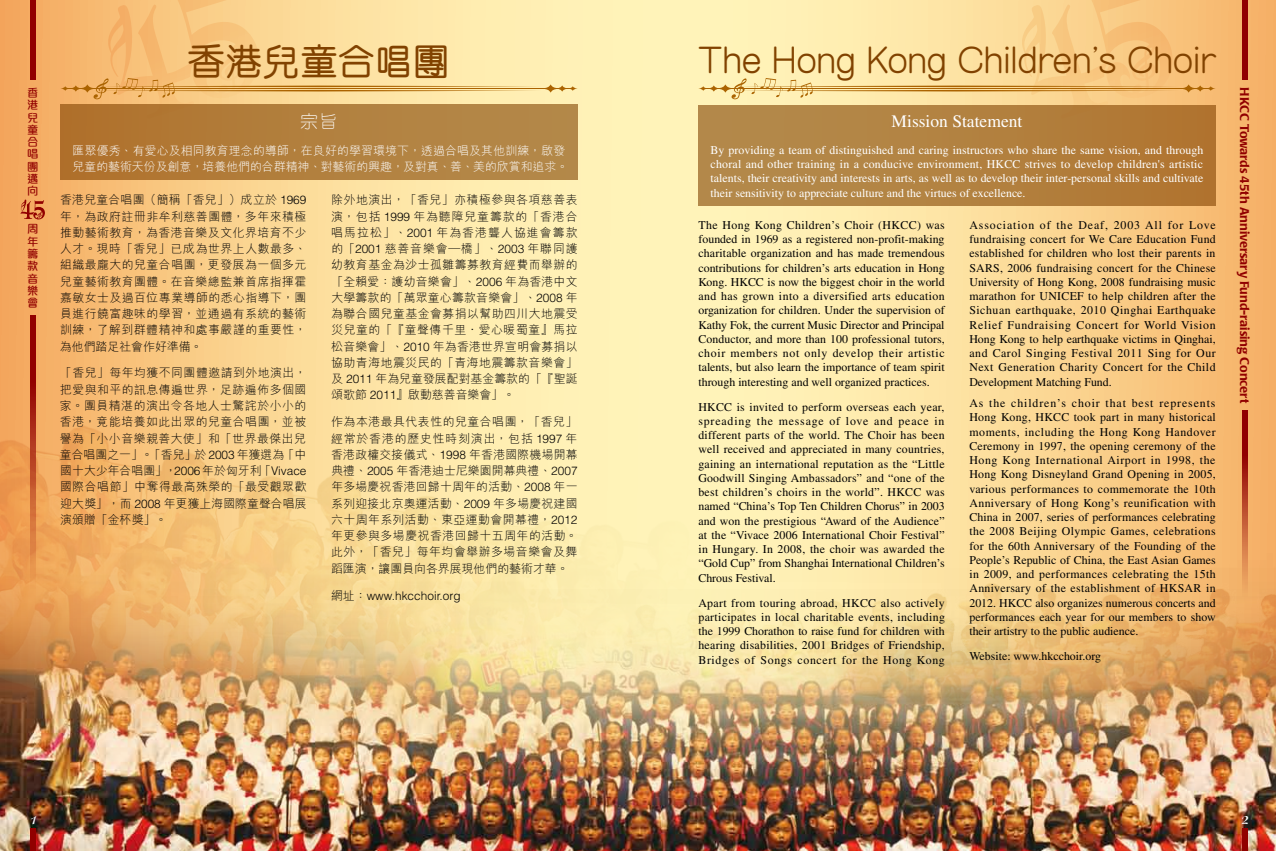
<style>
.page{position:relative;width:1276px;height:851px;background:#fff}
.page>*{position:absolute;margin:0;border:0;box-sizing:border-box;transform-origin:0 0}
.t1{font:500 37.5px "M Yuen HK";color:#814200}
.t2{font:500 33.75px "ARR Gothic 1";color:#814200}
.t3{font:17.5px "Times CE";color:#fff}
.t4{font:300 17.5px "M Yuen HK";color:#fff}
.t5{font:500 13.75px "Arkona";color:#fff}
.t6{font:500 12.5px "Poppl Laudatio";color:#910000}
.t7{font:11.88px/14.2px "Times CE";color:#000;text-align:justify}
.t8{font:300 11.88px/16.2px "M Hei HK";letter-spacing:.04em;color:#000;text-align:justify}
.t9{font:11.88px/14.2px "Times CE";color:#fff;text-align:justify}
.t10{font:300 11.88px/16.2px "M Hei HK";letter-spacing:.015em;color:#fff}
.t11{font:300 11.88px "Helvetica";color:#000}
.t12{font:500 11.25px/12.2px "M Elle HK";color:#910000;text-align:justify}
.s1{font-family:"Helvetica"}
.s2{font-family:"M Hei HK"}
</style>
<div class="page">
<svg style="left:0;top:0;width:1276px;height:401px;background:#fbd897"></svg>
<hr style="left:64px;top:88px;width:511px;height:1px;background:#ab6300">
<svg style="left:79px;top:84px;width:17px;height:9px"></svg>
<svg style="left:69px;top:85px;width:13px;height:7px"></svg>
<svg style="left:60px;top:86px;width:10px;height:5px"></svg>
<svg style="left:542px;top:84px;width:17px;height:9px"></svg>
<svg style="left:555px;top:85px;width:14px;height:7px"></svg>
<svg style="left:568px;top:86px;width:9px;height:5px"></svg>
<svg style="left:93px;top:0;width:448px;height:105px;background:#f8d491"></svg>
<hr style="left:702px;top:88px;width:510px;height:1px;background:#ab6300">
<svg style="left:717px;top:84px;width:17px;height:9px"></svg>
<svg style="left:707px;top:85px;width:13px;height:7px"></svg>
<svg style="left:698px;top:86px;width:10px;height:5px"></svg>
<svg style="left:1180px;top:84px;width:17px;height:9px"></svg>
<svg style="left:1193px;top:85px;width:13px;height:7px"></svg>
<svg style="left:1206px;top:86px;width:9px;height:5px"></svg>
<svg style="left:731px;top:0;width:448px;height:105px;background:#fadb99"></svg>
<div style="left:60px;top:105px;width:517px;height:75px;background:linear-gradient(to right,#b0722d,#b48b4c)"></div>
<div style="left:698px;top:105px;width:517px;height:101px;background:linear-gradient(to right,#b48c4e,#b07531)"></div>
<img style="left:0;top:401px;width:1276px;height:449px">
<div style="left:30px;top:0;width:5px;height:80px;background:#910000"></div>
<svg style="left:20px;top:200px;width:25px;height:19px"></svg>
<svg style="left:30px;top:315px;width:5px;height:301px;background:#bb4a27"></svg>
<div style="left:30px;top:828px;width:5px;height:22px;background:#910000"></div>
<div style="left:1242px;top:0;width:5px;height:80px;background:#910000"></div>
<svg style="left:1242px;top:409px;width:5px;height:207px"></svg>
<div style="left:1242px;top:828px;width:5px;height:22px;background:#910000"></div>
<p class="t12" style="left:27px;top:86px;width:12px">香港兒童合唱團邁向</p>
<p class="t12" style="left:27px;top:223px;width:12px">周年籌款音樂會</p>
<h1 class="t1" style="left:188px;top:43px;width:264px">香港兒童合唱團</h1>
<h3 class="t4" style="left:301px;top:109px;width:38px">宗旨</h3>
<p class="t10" style="left:73px;top:142px;width:497px">匯聚優秀、有愛心及相同教育理念的導師，在良好的學習環境下，透過合唱及其他訓練，啟發兒童的藝術天份及創意，培養他們的合群精神、對藝術的興趣，及對真、善、美的欣賞和追求。</p>
<p class="t8" style="left:60px;top:191px;width:248px">香港兒童合唱團（簡稱「香兒」）成立於 <span class="s1">1969</span>年，為政府註冊非牟利慈善團體，多年來積極推動藝術教育，為香港音樂及文化界培育不少人才。現時「香兒」已成為世界上人數最多、組織最龐大的兒童合唱團，更發展為一個多元兒童藝術教育團體。在音樂總監兼首席指揮霍嘉敏女士及過百位專業導師的悉心指導下，團員進行饒富趣味的學習，並通過有系統的藝術訓練，了解到群體精神和處事嚴謹的重要性，為他們踏足社會作好準備。</p>
<p class="t8" style="left:60px;top:365px;width:248px">「香兒」每年均獲不同團體邀請到外地演出，把愛與和平的訊息傳遍世界，足跡遍佈多個國家。團員精湛的演出令各地人士驚詫於小小的香港，竟能培養如此出眾的兒童合唱團，並被譽為「小小音樂親善大使」和「世界最傑出兒童合唱團之一」。「香兒」於 <span class="s1">2003</span> 年獲選為「中國十大少年合唱團」，<span class="s1">2006</span>年於匈牙利「<span class="s1">Vivace</span>國際合唱節」中奪得最高殊榮的「最受觀眾歡迎大獎」，而 <span class="s1">2008</span> 年更獲上海國際童聲合唱展演頒贈「金杯獎」。</p>
<p class="t8" style="left:331px;top:191px;width:248px">除外地演出，「香兒」亦積極參與各項慈善表演，包括 <span class="s1">1999</span> 年為聽障兒童籌款的「香港合唱馬拉松」、<span class="s1">2001</span> 年為香港聾人協進會籌款的「<span class="s1">2001</span> 慈善音樂會─橋」、<span class="s1">2003</span> 年聯同護幼教育基金為沙士孤雛籌募教育經費而舉辦的「全賴愛：護幼音樂會」、<span class="s1">2006</span> 年為香港中文大學籌款的「萬眾童心籌款音樂會」、<span class="s1">2008</span> 年為聯合國兒童基金會募捐以幫助四川大地震受災兒童的「『童聲傳千里．愛心暖蜀童』馬拉松音樂會」、<span class="s1">2010</span> 年為香港世界宣明會募捐以協助青海地震災民的「青海地震籌款音樂會」及 <span class="s1">2011</span> 年為兒童發展配對基金籌款的「『聖誕頌歌節 <span class="s1">2011</span>』啟動慈善音樂會」。</p>
<p class="t8" style="left:331px;top:413px;width:248px">作為本港最具代表性的兒童合唱團，「香兒」經常於香港的歷史性時刻演出，包括 <span class="s1">1997</span> 年香港政權交接儀式、<span class="s1">1998</span> 年香港國際機場開幕典禮、<span class="s1">2005</span> 年香港迪士尼樂園開幕典禮、<span class="s1">2007</span>年多場慶祝香港回歸十周年的活動、<span class="s1">2008</span> 年一系列迎接北京奧運活動、<span class="s1">2009</span> 年多場慶祝建國六十周年系列活動、東亞運動會開幕禮，<span class="s1">2012</span>年更參與多場慶祝香港回歸十五周年的活動。此外，「香兒」每年均會舉辦多場音樂會及舞蹈匯演，讓團員向各界展現他們的藝術才華。</p>
<p class="t11" style="left:331px;top:588px;width:131px"><span class="s2">網址：</span>www.hkcchoir.org</p>
<h2 class="t2" style="left:698px;top:45px;width:519px">The Hong Kong Children's Choir</h2>
<h3 class="t3" style="left:891px;top:111px;width:132px">Mission Statement</h3>
<p class="t9" style="left:710px;top:143px;width:494px">By providing a team of distinguished and caring instructors who share the same vision, and through choral and other training in a conducive environment, HKCC strives to develop children's artistic talents, their creativity and interests in arts, as well as to develop their inter-personal skills and cultivate their sensitivity to appreciate culture and the virtues of excellence.</p>
<p class="t7" style="left:698px;top:218px;width:248px">The Hong Kong Children’s Choir (HKCC) was founded in 1969 as a registered non-profit-making charitable organization and has made tremendous contributions for children’s arts education in Hong Kong. HKCC is now the biggest choir in the world and has grown into a diversified arts education organization for children. Under the supervision of Kathy Fok, the current Music Director and Principal Conductor, and more than 100 professional tutors, choir members not only develop their artistic talents, but also learn the importance of team spirit through interesting and well organized practices.</p>
<p class="t7" style="left:698px;top:399px;width:248px">HKCC is invited to perform overseas each year, spreading the message of love and peace in different parts of the world. The Choir has been well received and appreciated in many countries, gaining an international reputation as the “Little Goodwill Singing Ambassadors” and “one of the best children’s choirs in the world”. HKCC was named “China’s Top Ten Children Chorus” in 2003 and won the prestigious “Award of the Audience” at the “Vivace 2006 International Choir Festival” in Hungary. In 2008, the choir was awarded the “Gold Cup” from Shanghai International Children’s Chrous Festival.</p>
<p class="t7" style="left:698px;top:595px;width:248px">Apart from touring abroad, HKCC also actively participates in local charitable events, including the 1999 Chorathon to raise fund for children with hearing disabilities, 2001 Bridges of Friendship, Bridges of Songs concert for the Hong Kong</p>
<p class="t7" style="left:969px;top:218px;width:248px">Association of the Deaf, 2003 All for Love fundraising concert for We Care Education Fund established for children who lost their parents in SARS, 2006 fundraising concert for the Chinese University of Hong Kong, 2008 fundraising music marathon for UNICEF to help children after the Sichuan earthquake, 2010 Qinghai Earthquake Relief Fundraising Concert for World Vision Hong Kong to help earthquake victims in Qinghai, and Carol Singing Festival 2011 Sing for Our Next Generation Charity Concert for the Child Development Matching Fund.</p>
<p class="t7" style="left:969px;top:396px;width:248px">As the children’s choir that best represents Hong Kong, HKCC took part in many historical moments, including the Hong Kong Handover Ceremony in 1997, the opening ceremony of the Hong Kong International Airport in 1998, the Hong Kong Disneyland Grand Opening in 2005, various performances to commemorate the 10th Anniversary of Hong Kong’s reunification with China in 2007, series of performances celebrating the 2008 Beijing Olympic Games, celebrations for the 60th Anniversary of the Founding of the People’s Republic of China, the East Asian Games in 2009, and performances celebrating the 15th Anniversary of the establishment of HKSAR in 2012. HKCC also organizes numerous concerts and performances each year for our members to show their artistry to the public audience.</p>
<p class="t7" style="left:969px;top:648px;width:133px">Website: www.hkcchoir.org</p>
<p class="t6" style="left:1251px;top:87px;width:317px;rotate:90deg">HKCC Towards 45th Anniversary Fund-raising Concert</p>
<p class="t5" style="left:30px;top:811px;width:9px">1</p>
<p class="t5" style="left:1241px;top:811px;width:8px">2</p>
</div>
